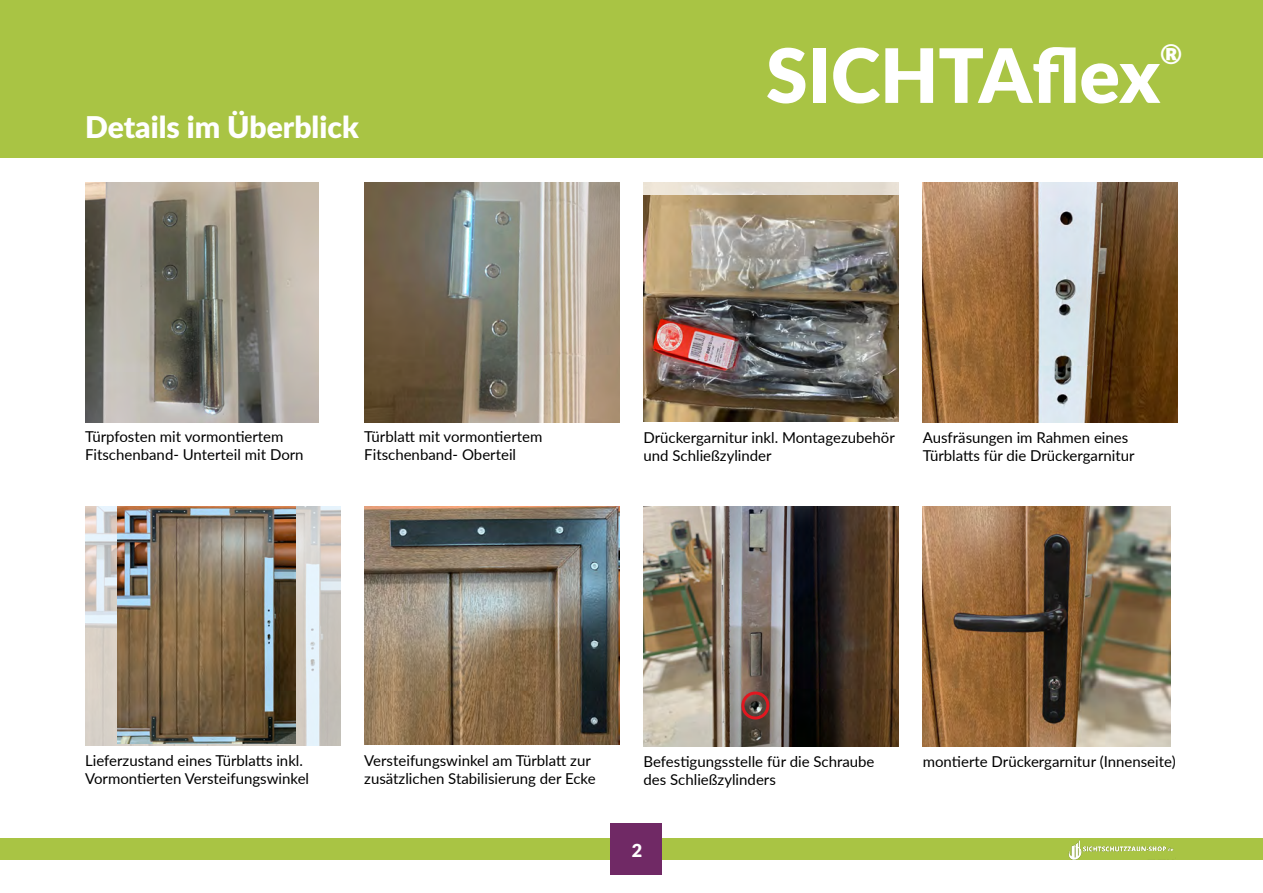
<style>
.page{position:relative;width:1263px;height:893px;background:#fff}
.page>*{position:absolute;margin:0;border:0;box-sizing:border-box;transform-origin:0 0}
.t1{font:900 75px "Lato";color:#fff}
.t2{font:900 30px "Lato";color:#fff}
.t3{font:900 27px "Lato";color:#fff}
.t4{font:900 18px "Lato";color:#fff}
.t5{font:15px/18px "Lato";color:#000}
</style>
<div class="page">
<img style="left:85px;top:183px;width:233px;height:240px">
<img style="left:85px;top:506px;width:255px;height:239px">
<img style="left:117px;top:506px;width:178px;height:238px">
<img style="left:364px;top:183px;width:255px;height:240px">
<img style="left:364px;top:506px;width:255px;height:238px">
<img style="left:643px;top:195px;width:256px;height:227px">
<img style="left:643px;top:506px;width:256px;height:240px">
<img style="left:923px;top:183px;width:255px;height:240px">
<img style="left:923px;top:506px;width:248px;height:240px">
<div style="left:741px;top:691px;width:28px;height:28px;border:3px solid #e11720;border-radius:50%"></div>
<div style="left:0;top:0;width:1263px;height:157px;background:#a9c444"></div>
<div style="left:0;top:839px;width:1263px;height:21px;background:#a9c444"></div>
<div style="left:611px;top:824px;width:51px;height:51px;background:#702965"></div>
<img style="left:1068px;top:840px;width:106px;height:20px">
<div style="left:1124px;top:851px;width:51px;height:7px;background:#a9c444"></div>
<h2 class="t2" style="left:85px;top:105px;width:275px">Details im Überblick</h2>
<h1 class="t1" style="left:766px;top:19px;width:396px">SICHTAflex</h1>
<h3 class="t3" style="left:1160px;top:34px;width:24px">®</h3>
<p class="t5" style="left:85px;top:427px;width:220px">Türpfosten mit vormontiertem<br>Fitschenband- Unterteil mit Dorn</p>
<p class="t5" style="left:364px;top:427px;width:180px">Türblatt mit vormontiertem<br>Fitschenband- Oberteil</p>
<p class="t5" style="left:643px;top:428px;width:253px">Drückergarnitur inkl. Montagezubehör und Schließzylinder</p>
<p class="t5" style="left:923px;top:428px;width:213px">Ausfräsungen im Rahmen eines<br>Türblatts für die Drückergarnitur</p>
<p class="t5" style="left:85px;top:751px;width:226px">Lieferzustand eines Türblatts inkl.<br>Vormontierten Versteifungswinkel</p>
<p class="t5" style="left:364px;top:751px;width:233px">Versteifungswinkel am Türblatt zur zusätzlichen Stabilisierung der Ecke</p>
<p class="t5" style="left:643px;top:752px;width:232px">Befestigungsstelle für die Schraube des Schließzylinders</p>
<p class="t4" style="left:632px;top:837px;width:12px">2</p>
<p class="t5" style="left:923px;top:752px;width:254px">montierte Drückergarnitur (Innenseite)</p>
</div>
